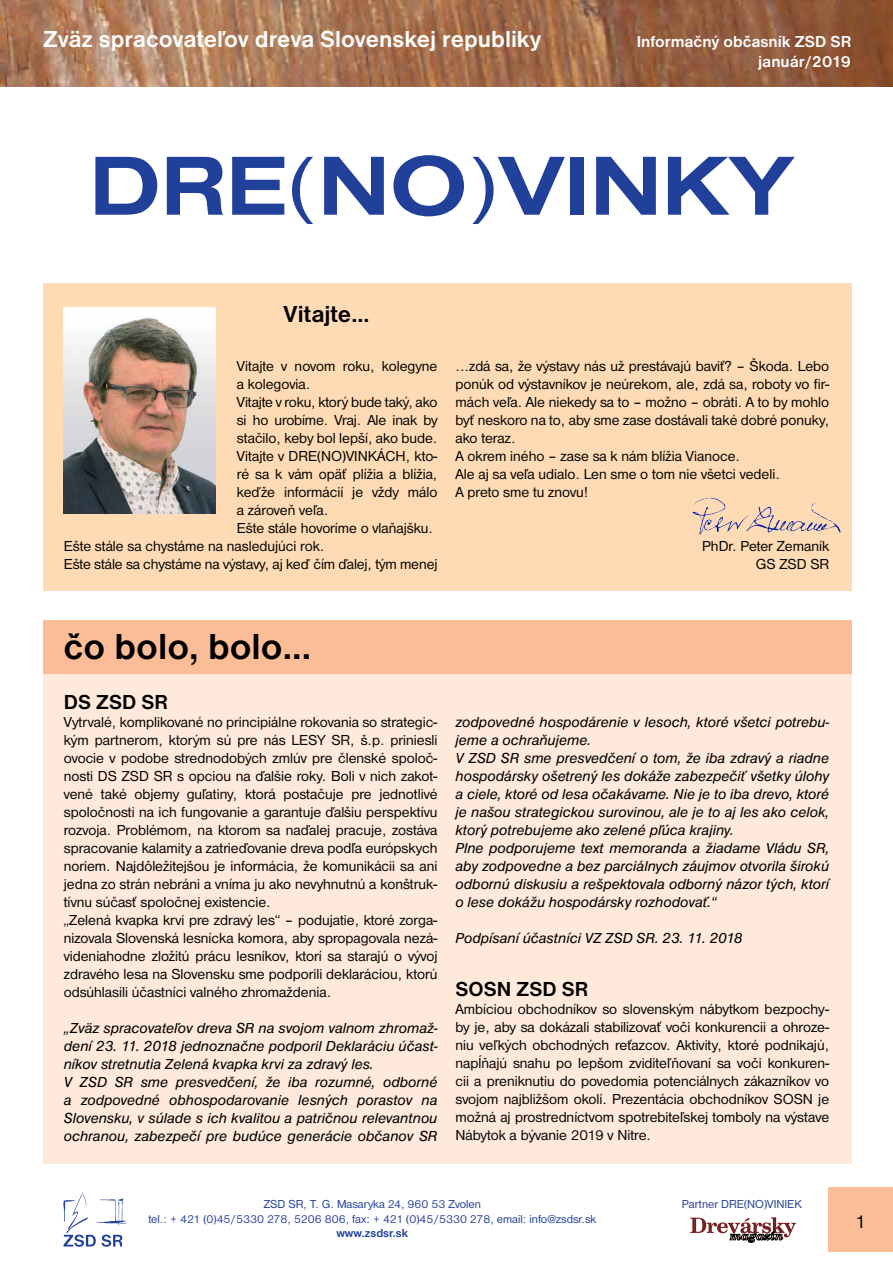
<style>
.page{position:relative;width:893px;height:1263px;background:#fff}
.page>*{position:absolute;margin:0;border:0;box-sizing:border-box;transform-origin:0 0}
.t1{font:700 37.5px "Nimbus San DEE";color:#000}
.t2{font:700 24px "Nimbus San DEE";color:#fff}
.t3{font:700 24px "Nimbus San DEE";color:#000}
.t4{font:700 21px "Nimbus San DEE";color:#000}
.t5{font:19.5px "Nimbus San DEE";color:#000}
.t6{font:700 16.5px/19.8px "Nimbus San DEE";color:#fff;text-align:right}
.t7{font:15px/18px "Nimbus San DEE";color:#000}
.t8{font:italic 15px/18px "Nimbus San DEE";color:#000}
.t9{font:12px/14.4px "Nimbus San DEE";color:#21409a;text-align:center}
.t10{font:12px "Nimbus San DEE";color:#25408f}
.t11{font:700 12px "Nimbus San DEE";color:#21409a}
</style>
<div class="page">
<img style="left:0;top:0;width:893px;height:87px">
<div style="left:829px;top:1188px;width:64px;height:64px;background:#fbbd97"></div>
<svg style="left:63px;top:1192px;width:64px;height:55px"></svg>
<svg style="left:690px;top:1217px;width:106px;height:26px"></svg>
<div style="left:43px;top:283px;width:809px;height:308px;background:#fedbb4"></div>
<svg style="left:95px;top:157px;width:62px;height:58px"></svg>
<svg style="left:167px;top:157px;width:56px;height:58px"></svg>
<svg style="left:232px;top:157px;width:52px;height:58px"></svg>
<svg style="left:324px;top:157px;width:60px;height:58px"></svg>
<svg style="left:393px;top:155px;width:71px;height:61px"></svg>
<div style="left:571px;top:157px;width:13px;height:58px;background:#21409a"></div>
<svg style="left:596px;top:157px;width:60px;height:58px"></svg>
<svg style="left:668px;top:157px;width:127px;height:58px"></svg>
<svg style="left:292px;top:157px;width:21px;height:67px"></svg>
<svg style="left:472px;top:157px;width:93px;height:67px"></svg>
<img style="left:64px;top:307px;width:152px;height:207px">
<img style="left:692px;top:497px;width:149px;height:38px">
<div style="left:43px;top:674px;width:809px;height:490px;background:#fee9da"></div>
<div style="left:43px;top:620px;width:808px;height:54px;background:#fbbd97"></div>
<h2 class="t2" style="left:43px;top:25px;width:499px">Zväz spracovateľov dreva Slovenskej republiky</h2>
<p class="t6" style="left:637px;top:32px;width:216px">Informačný občasník ZSD SR január/2019</p>
<h2 class="t3" style="left:284px;top:301px;width:87px">Vitajte...</h2>
<p class="t7" style="left:237px;top:357px;width:202px">Vitajte v novom roku, kolegyne</p>
<p class="t7" style="left:237px;top:375px;width:75px">a kolegovia.</p>
<p class="t7" style="left:237px;top:393px;width:202px">Vitajte v roku, ktorý bude taký, ako</p>
<p class="t7" style="left:237px;top:411px;width:202px">si ho urobíme. Vraj. Ale inak by</p>
<p class="t7" style="left:237px;top:429px;width:202px">stačilo, keby bol lepší, ako bude.</p>
<p class="t7" style="left:237px;top:447px;width:202px">Vitajte v DRE(NO)VINKÁCH, kto-</p>
<p class="t7" style="left:237px;top:465px;width:202px">ré sa k vám opäť plížia a blížia,</p>
<p class="t7" style="left:237px;top:483px;width:202px">keďže informácií je vždy málo</p>
<p class="t7" style="left:237px;top:501px;width:93px">a zároveň veľa.</p>
<p class="t7" style="left:237px;top:519px;width:198px">Ešte stále hovoríme o vlaňajšku.</p>
<p class="t7" style="left:64px;top:537px;width:262px">Ešte stále sa chystáme na nasledujúci rok.</p>
<p class="t7" style="left:64px;top:555px;width:375px">Ešte stále sa chystáme na výstavy, aj keď čím ďalej, tým menej</p>
<p class="t7" style="left:455px;top:357px;width:375px">...zdá sa, že výstavy nás už prestávajú baviť? – Škoda. Lebo ponúk od výstavníkov je neúrekom, ale, zdá sa, roboty vo fir&shy;mách veľa. Ale niekedy sa to – možno – obráti. A to by mohlo byť neskoro na to, aby sme zase dostávali také dobré ponuky, ako teraz.<br>A okrem iného – zase sa k nám blížia Vianoce.<br>Ale aj sa veľa udialo. Len sme o tom nie všetci vedeli.<br>A preto sme tu znovu!</p>
<p class="t7" style="left:702px;top:537px;width:129px;text-align:right">PhDr. Peter Zemaník<br>GS ZSD SR</p>
<h1 class="t1" style="left:63px;top:626px;width:249px">čo bolo, bolo...</h1>
<h3 class="t4" style="left:64px;top:690px;width:106px">DS ZSD SR</h3>
<p class="t7" style="left:64px;top:713px;width:375px">Vytrvalé, komplikované no principiálne rokovania so strategic&shy;kým partnerom, ktorým sú pre nás LESY SR, š.p. priniesli ovocie v podobe strednodobých zmlúv pre členské spoloč&shy;nosti DS ZSD SR s opciou na ďalšie roky. Boli v nich zakot&shy;vené také objemy guľatiny, ktorá postačuje pre jednotlivé spoločnosti na ich fungovanie a garantuje ďalšiu perspektívu rozvoja. Problémom, na ktorom sa naďalej pracuje, zostáva spracovanie kalamity a zatrieďovanie dreva podľa európskych noriem. Najdôležitejšou je informácia, že komunikácii sa ani jedna zo strán nebráni a vníma ju ako nevyhnutnú a konštruk&shy;tívnu súčasť spoločnej existencie.<br>„Zelená kvapka krvi pre zdravý les“ – podujatie, ktoré zorga&shy;nizovala Slovenská lesnícka komora, aby spropagovala nezá&shy;videniahodne zložitú prácu lesníkov, ktorí sa starajú o vývoj zdravého lesa na Slovensku sme podporili deklaráciou, ktorú odsúhlasili účastníci valného zhromaždenia.</p>
<p class="t8" style="left:64px;top:1019px;width:375px">„Zväz spracovateľov dreva SR na svojom valnom zhromaž&shy;dení 23. 11. 2018 jednoznačne podporil Deklaráciu účast&shy;níkov stretnutia Zelená kvapka krvi za zdravý les.<br>V ZSD SR sme presvedčení, že iba rozumné, odborné a zodpovedné obhospodarovanie lesných porastov na Slovensku, v súlade s ich kvalitou a patričnou relevantnou ochranou, zabezpečí pre budúce generácie občanov SR</p>
<p class="t8" style="left:455px;top:713px;width:375px">zodpovedné hospodárenie v lesoch, ktoré všetci potrebu&shy;jeme a ochraňujeme.<br>V ZSD SR sme presvedčení o tom, že iba zdravý a riadne hospodársky ošetrený les dokáže zabezpečiť všetky úlohy a ciele, ktoré od lesa očakávame. Nie je to iba drevo, ktoré je našou strategickou surovinou, ale je to aj les ako celok, ktorý potrebujeme ako zelené pľúca krajiny.<br>Plne podporujeme text memoranda a žiadame Vládu SR, aby zodpovedne a bez parciálnych záujmov otvorila širokú odbornú diskusiu a rešpektovala odborný názor tých, ktorí o lese dokážu hospodársky rozhodovať.“</p>
<p class="t8" style="left:455px;top:929px;width:289px">Podpísaní účastníci VZ ZSD SR. 23. 11. 2018</p>
<h3 class="t4" style="left:455px;top:977px;width:134px">SOSN ZSD SR</h3>
<p class="t7" style="left:455px;top:1000px;width:375px;text-align:justify">Ambíciou obchodníkov so slovenským nábytkom bezpochy&shy;by je, aby sa dokázali stabilizovať voči konkurencii a ohroze&shy;niu veľkých obchodných reťazcov. Aktivity, ktoré podnikajú, napĺňajú snahu po lepšom zviditeľňovaní sa voči konkuren&shy;cii a preniknutiu do povedomia potenciálnych zákazníkov vo svojom najbližšom okolí. Prezentácia obchodníkov SOSN je možná aj prostredníctvom spotrebiteľskej tomboly na výstave Nábytok a bývanie 2019 v Nitre.</p>
<p class="t9" style="left:148px;top:1197px;width:449px">ZSD SR, T. G. Masaryka 24, 960 53 Zvolen<br>tel.: + 421 (0)45/5330 278, 5206 806, fax: + 421 (0)45/5330 278, email: info@zsdsr.sk</p>
<p class="t11" style="left:336px;top:1226px;width:73px">www.zsdsr.sk</p>
<p class="t10" style="left:682px;top:1197px;width:122px">Partner DRE(NO)VINIEK</p>
<h3 class="t5" style="left:855px;top:1210px;width:13px">1</h3>
</div>
